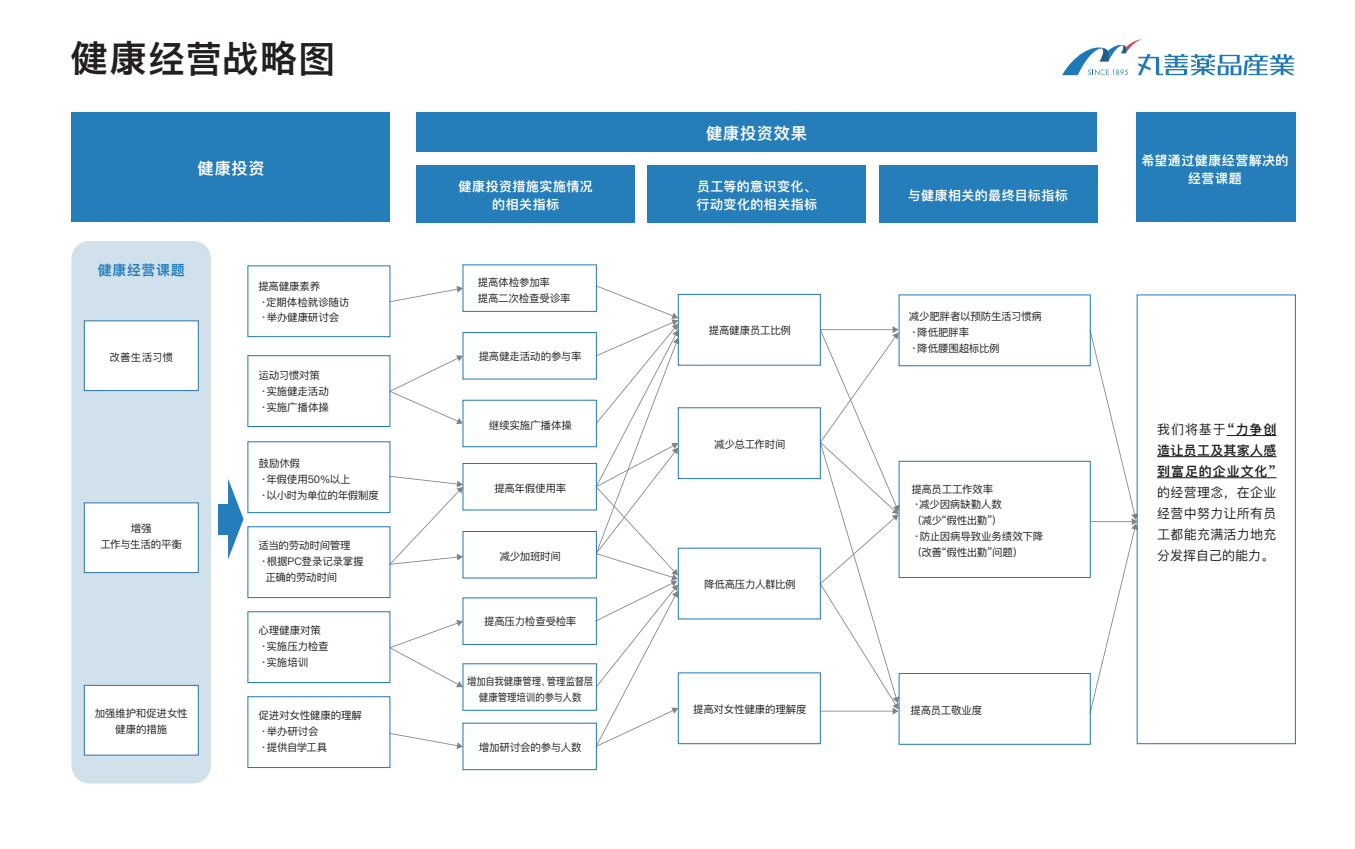
<style>
.page{position:relative;width:1355px;height:849px;background:#fff}
.page>*{position:absolute;margin:0;border:0;box-sizing:border-box;transform-origin:0 0}
.t1{font:600 36.75px "Ping Fang SC";color:#231f20}
.t2{font:600 16.19px "Ping Fang SC";letter-spacing:.04em;color:#fff}
.t3{font:600 14px "Ping Fang SC";letter-spacing:.045em;color:#257dba}
.t4{font:600 12.95px/17.8px "Ping Fang SC";letter-spacing:.035em;color:#fff;text-align:center}
.t5{font:12.95px/21.1px "Ping Fang SC";letter-spacing:.025em;color:#231f20;text-align:justify}
.t6{font:600 12.95px/21.1px "Ping Fang SC";letter-spacing:.025em;color:#231f20;text-align:justify}
.t7{font:10.5px/15.8px "Ping Fang SC";letter-spacing:-.02em;color:#231f20}
.t8{font:10.5px/15.8px "Ping Fang SC";letter-spacing:-.02em;color:#231f20;text-align:center;scale:.9 1}
.s1{font-family:"Hira Kaku Pro W6";font-weight:400}
.s2{font-weight:400}
</style>
<div class="page">
<div style="left:71px;top:241px;width:140px;height:542px;background:#d1e1eb;border-radius:18px"></div>
<svg style="left:390px;top:355px;width:73px;height:69px"></svg>
<svg style="left:1089px;top:329px;width:47px;height:384px"></svg>
<svg style="left:819px;top:326px;width:80px;height:388px"></svg>
<svg style="left:595px;top:285px;width:84px;height:461px"></svg>
<svg style="left:390px;top:620px;width:73px;height:67px"></svg>
<svg style="left:390px;top:286px;width:72px;height:16px"></svg>
<svg style="left:389px;top:476px;width:74px;height:88px"></svg>
<svg style="left:390px;top:732px;width:72px;height:17px"></svg>
<div style="left:218px;top:504px;width:14px;height:30px;background:#257dba"></div>
<svg style="left:228px;top:479px;width:15px;height:80px"></svg>
<div style="left:84px;top:320px;width:115px;height:71px;background:#fff;border:1px solid #2b74ab"></div>
<div style="left:84px;top:502px;width:115px;height:71px;background:#fff;border:1px solid #2b74ab"></div>
<div style="left:84px;top:684px;width:115px;height:71px;background:#fff;border:1px solid #2b74ab"></div>
<div style="left:71px;top:112px;width:319px;height:110px;background:#257dba"></div>
<div style="left:247px;top:265px;width:143px;height:72px;border:1px solid #1d78b8"></div>
<div style="left:677px;top:294px;width:143px;height:71px;border:1px solid #1d78b8"></div>
<div style="left:898px;top:294px;width:192px;height:72px;border:1px solid #1d78b8"></div>
<div style="left:898px;top:673px;width:192px;height:71px;border:1px solid #1d78b8"></div>
<div style="left:898px;top:461px;width:192px;height:116px;border:1px solid #1d78b8"></div>
<div style="left:677px;top:407px;width:143px;height:72px;border:1px solid #1d78b8"></div>
<div style="left:677px;top:672px;width:143px;height:72px;border:1px solid #1d78b8"></div>
<div style="left:462px;top:264px;width:134px;height:48px;border:1px solid #1d78b8"></div>
<div style="left:462px;top:332px;width:134px;height:47px;border:1px solid #1d78b8"></div>
<div style="left:462px;top:400px;width:134px;height:47px;border:1px solid #1d78b8"></div>
<div style="left:462px;top:463px;width:134px;height:47px;border:1px solid #1d78b8"></div>
<div style="left:462px;top:531px;width:134px;height:47px;border:1px solid #1d78b8"></div>
<div style="left:462px;top:722px;width:134px;height:48px;border:1px solid #1d78b8"></div>
<div style="left:247px;top:355px;width:143px;height:72px;border:1px solid #1d78b8"></div>
<div style="left:247px;top:441px;width:143px;height:72px;border:1px solid #1d78b8"></div>
<div style="left:247px;top:526px;width:143px;height:72px;border:1px solid #1d78b8"></div>
<div style="left:247px;top:611px;width:143px;height:71px;border:1px solid #1d78b8"></div>
<div style="left:247px;top:696px;width:143px;height:71px;border:1px solid #1d78b8"></div>
<div style="left:416px;top:112px;width:681px;height:40px;background:#257dba"></div>
<div style="left:1136px;top:112px;width:159px;height:110px;background:#257dba"></div>
<div style="left:416px;top:165px;width:219px;height:57px;background:#257dba"></div>
<div style="left:647px;top:165px;width:219px;height:57px;background:#257dba"></div>
<div style="left:878px;top:165px;width:219px;height:57px;background:#257dba"></div>
<hr style="left:1226px;top:435px;width:50px;height:1px;background:#231f20">
<hr style="left:1157px;top:456px;width:119px;height:1px;background:#231f20">
<hr style="left:1157px;top:477px;width:119px;height:1px;background:#231f20">
<svg style="left:1062px;top:39px;width:232px;height:36px"></svg>
<h1 class="t1" style="left:71px;top:36px;width:266px"><span class="s1">健康</span>经营战<span class="s1">略</span>图</h1>
<h2 class="t2" style="left:198px;top:158px;width:69px">健康投资</h2>
<h3 class="t3" style="left:98px;top:261px;width:88px">健康经营课题</h3>
<p class="t7" style="left:109px;top:349px;width:65px">改善生活习惯</p>
<p class="t7" style="left:100px;top:520px;width:83px;text-align:center">增强<br>工作与生活的平衡</p>
<p class="t7" style="left:95px;top:705px;width:94px;text-align:center">加强维护和促进女性健康的措施</p>
<p class="t7" style="left:258px;top:278px;width:92px">提高健康素养<br>・定期体检就诊随访・举办健康研讨会</p>
<p class="t7" style="left:258px;top:367px;width:72px">运动习惯对策・实施健走活动・实施广播体操</p>
<p class="t7" style="left:258px;top:455px;width:122px">鼓励休假<br>・年假使用50%以上<br>・以小时为单位的年假制度</p>
<p class="t7" style="left:258px;top:537px;width:94px">适当的劳动时间管理</p>
<p class="t7" style="left:258px;top:553px;width:107px">・根据PC登录记录掌握</p>
<p class="t7" style="left:265px;top:569px;width:73px">正确的劳动时间</p>
<p class="t7" style="left:258px;top:622px;width:72px">心理健康对策・实施压力检查・实施培训</p>
<p class="t7" style="left:258px;top:707px;width:105px">促进对女性健康的理解・举办研讨会<br>・提供自学工具</p>
<p class="t4" style="left:458px;top:177px;width:136px">健康投资措施实施情况的相关指标</p>
<p class="t7" style="left:478px;top:274px;width:94px">提高体检参加率<br>提高二次检查受诊率</p>
<p class="t7" style="left:479px;top:348px;width:104px">提高健走活动的参与率</p>
<p class="t7" style="left:488px;top:416px;width:85px">继续实施广播体操</p>
<p class="t7" style="left:494px;top:480px;width:73px">提高年假使用率</p>
<p class="t7" style="left:499px;top:548px;width:63px">减少加班时间</p>
<p class="t7" style="left:484px;top:612px;width:94px">提高压力检查受检率</p>
<p class="t8" style="left:467px;top:673px;width:142px">增加自我健康管理、管理监督层健康管理培训的参与人数</p>
<p class="t7" style="left:479px;top:739px;width:104px">增加研讨会的参与人数</p>
<h2 class="t2" style="left:706px;top:123px;width:102px">健康投资效果</h2>
<p class="t4" style="left:696px;top:177px;width:122px;text-align:left">员工等的意识变化、行动变化的相关指标</p>
<p class="t4" style="left:908px;top:186px;width:161px">与健康相关的最终目标指标</p>
<p class="t7" style="left:708px;top:322px;width:84px">提高健康员工比例</p>
<p class="t7" style="left:714px;top:436px;width:73px">减少总工作时间</p>
<p class="t7" style="left:704px;top:576px;width:93px">降低高压力人群比例</p>
<p class="t7" style="left:693px;top:701px;width:115px">提高对女性健康的理解度</p>
<p class="t7" style="left:908px;top:308px;width:135px">减少肥胖者以预防生活习惯病・降低肥胖率<br>・降低腰围超标比例</p>
<p class="t7" style="left:911px;top:480px;width:133px">提高员工工作效率<br>・减少因病缺勤人数<br>（减少“假性出勤”）<br>・防止因病导致业务绩效下降（改善“假性出勤”问题）</p>
<p class="t7" style="left:910px;top:701px;width:73px">提高员工敬业度</p>
<p class="t4" style="left:1141px;top:152px;width:149px">希望通过健康经营解决的经营课题</p>
<p class="t6" style="left:1157px;top:418px;width:121px"><span class="s2">我们将基于</span>“力争创造让员工及其家人感到富足的企业文化”</p>
<p class="t5" style="left:1157px;top:481px;width:121px">的经营理念，在企业经营中努力让所有员工都能充满活力地充分发挥自己的能力。</p>
</div>
